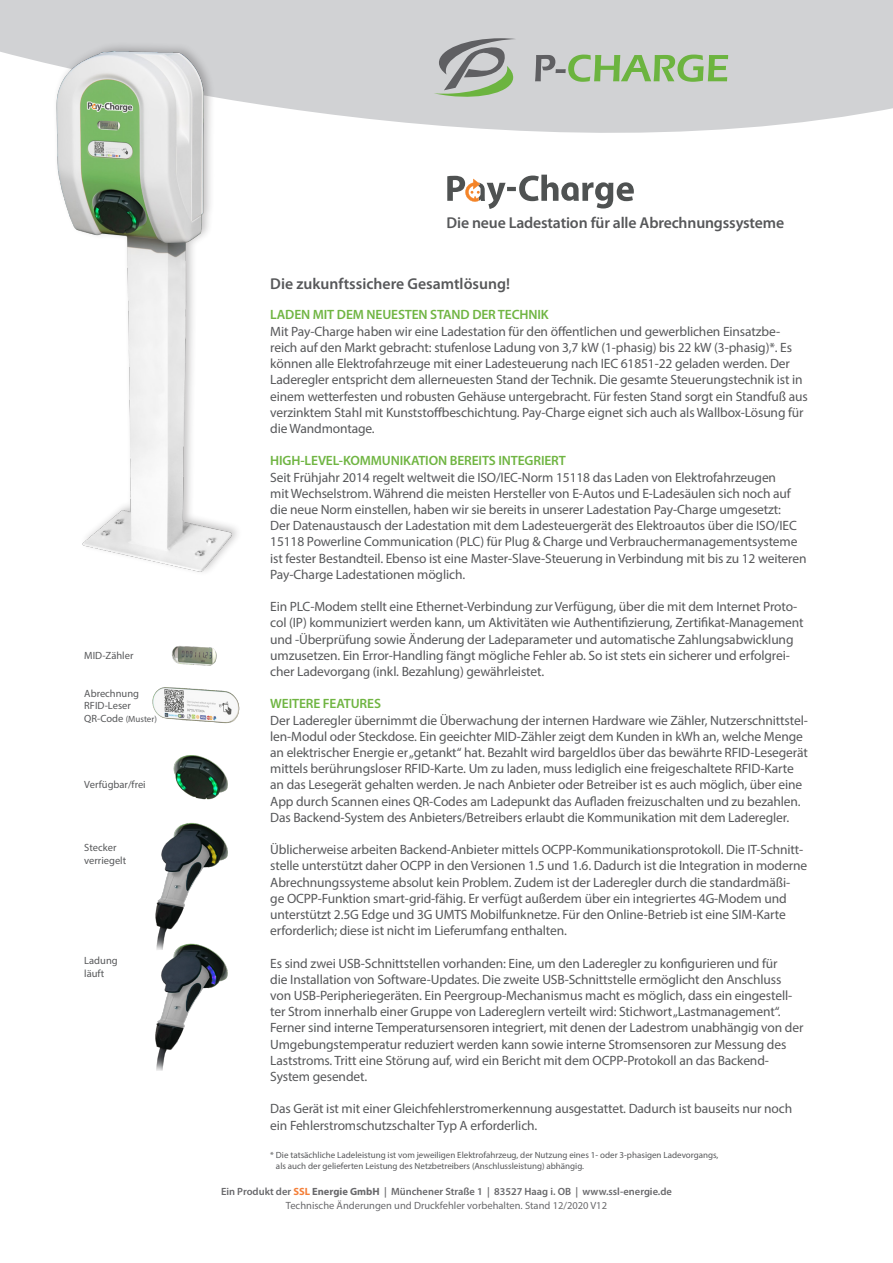
<style>
.page{position:relative;width:893px;height:1263px;background:#fff}
.page>*{position:absolute;margin:0;border:0;box-sizing:border-box;transform-origin:0 0}
.t1{font:600 15.75px "Myriad Pro";letter-spacing:-.01em;color:#57585a}
.t2{font:13.5px/16.2px "Myriad Pro";letter-spacing:-.01em;color:#57585a}
.t3{font:600 13.5px "Myriad Pro";letter-spacing:-.01em;color:#70b543}
.t4{font:600 10.5px/13.5px "Myriad Pro";color:#69696c;text-align:center}
.t5{font:10.5px "Myriad Pro";color:#57585a}
.t6{font:9px "Myriad Pro";color:#57585a}
.s1{font-size:10.5px}
.s2{font-weight:700;color:#f47f39}
.s3{font-weight:700}
.s4{font-weight:400}
</style>
<div class="page">
<svg style="left:0;top:0;width:893px;height:175px;fill:#d1d2d4"></svg>
<svg style="left:535px;top:55px;width:193px;height:27px;background:#a4c096"></svg>
<svg style="left:434px;top:38px;width:82px;height:59px;background:#a8b0a6"></svg>
<img style="left:0;top:10px;width:252px;height:562px">
<img style="left:155px;top:755px;width:73px;height:316px">
<svg style="left:447px;top:175px;width:187px;height:34px"></svg>
<img style="left:152px;top:687px;width:88px;height:37px">
<img style="left:172px;top:646px;width:45px;height:20px">
<p class="t5" style="left:84px;top:649px;width:51px">MID-Zähler</p>
<p class="t5" style="left:84px;top:687px;width:56px">Abrechnung</p>
<p class="t5" style="left:84px;top:699px;width:48px">RFID-Leser</p>
<p class="t6" style="left:84px;top:713px;width:74px"><span class="s1">QR-Code</span> (Muster)</p>
<p class="t5" style="left:84px;top:778px;width:63px">Verfügbar/frei</p>
<p class="t5" style="left:84px;top:841px;width:34px">Stecker</p>
<p class="t5" style="left:84px;top:854px;width:43px">verriegelt</p>
<p class="t5" style="left:84px;top:954px;width:35px">Ladung</p>
<p class="t5" style="left:84px;top:967px;width:21px">läuft</p>
<p class="t1" style="left:446px;top:212px;width:339px">Die neue Ladestation für alle Abrechnungssysteme</p>
<p class="t1" style="left:270px;top:274px;width:241px">Die zukunftssichere Gesamtlösung!</p>
<p class="t3" style="left:270px;top:306px;width:280px">LADEN MIT DEM NEUESTEN STAND DER TECHNIK</p>
<p class="t2" style="left:270px;top:323px;width:539px">Mit Pay-Charge haben wir eine Ladestation für den öffentlichen und gewerblichen Einsatzbe&shy;reich auf den Markt gebracht: stufenlose Ladung von 3,7 kW (1-phasig) bis 22 kW (3-phasig)*. Es können alle Elektrofahrzeuge mit einer Ladesteuerung nach IEC 61851-22 geladen werden. Der Laderegler entspricht dem allerneuesten Stand der Technik. Die gesamte Steuerungstechnik ist in einem wetterfesten und robusten Gehäuse untergebracht. Für festen Stand sorgt ein Standfuß aus verzinktem Stahl mit Kunststoffbeschichtung. Pay-Charge eignet sich auch als Wallbox-Lösung für die Wandmontage.</p>
<p class="t3" style="left:270px;top:452px;width:297px">HIGH-LEVEL-KOMMUNIKATION BEREITS INTEGRIERT</p>
<p class="t2" style="left:270px;top:469px;width:538px">Seit Frühjahr 2014 regelt weltweit die ISO/IEC-Norm 15118 das Laden von Elektrofahrzeugen<br>mit Wechselstrom. Während die meisten Hersteller von E-Autos und E-Ladesäulen sich noch auf die neue Norm einstellen, haben wir sie bereits in unserer Ladestation Pay-Charge umgesetzt:<br>Der Datenaustausch der Ladestation mit dem Ladesteuergerät des Elektroautos über die ISO/IEC 15118 Powerline Communication (PLC) für Plug &amp; Charge und Verbrauchermanagementsysteme ist fester Bestandteil. Ebenso ist eine Master-Slave-Steuerung in Verbindung mit bis zu 12 weiteren Pay-Charge Ladestationen möglich.</p>
<p class="t2" style="left:270px;top:598px;width:535px">Ein PLC-Modem stellt eine Ethernet-Verbindung zur Verfügung, über die mit dem Internet Proto&shy;col (IP) kommuniziert werden kann, um Aktivitäten wie Authentifizierung, Zertifikat-Management und -Überprüfung sowie Änderung der Ladeparameter und automatische Zahlungsabwicklung umzusetzen. Ein Error-Handling fängt mögliche Fehler ab. So ist stets ein sicherer und erfolgrei&shy;cher Ladevorgang (inkl. Bezahlung) gewährleistet.</p>
<p class="t3" style="left:270px;top:695px;width:112px">WEITERE FEATURES</p>
<p class="t2" style="left:270px;top:712px;width:539px">Der Laderegler übernimmt die Überwachung der internen Hardware wie Zähler, Nutzerschnittstel&shy;len-Modul oder Steckdose. Ein geeichter MID-Zähler zeigt dem Kunden in kWh an, welche Menge an elektrischer Energie er „getankt“ hat. Bezahlt wird bargeldlos über das bewährte RFID-Lesegerät mittels berührungsloser RFID-Karte. Um zu laden, muss lediglich eine freigeschaltete RFID-Karte an das Lesegerät gehalten werden. Je nach Anbieter oder Betreiber ist es auch möglich, über eine App durch Scannen eines QR-Codes am Ladepunkt das Aufladen freizuschalten und zu bezahlen.<br>Das Backend-System des Anbieters/Betreibers erlaubt die Kommunikation mit dem Laderegler.</p>
<p class="t2" style="left:270px;top:841px;width:538px">Üblicherweise arbeiten Backend-Anbieter mittels OCPP-Kommunikationsprotokoll. Die IT-Schnitt&shy;stelle unterstützt daher OCPP in den Versionen 1.5 und 1.6. Dadurch ist die Integration in moderne Abrechnungssysteme absolut kein Problem. Zudem ist der Laderegler durch die standardmäßi&shy;ge OCPP-Funktion smart-grid-fähig. Er verfügt außerdem über ein integriertes 4G-Modem und unterstützt 2.5G Edge und 3G UMTS Mobilfunknetze. Für den Online-Betrieb ist eine SIM-Karte erforderlich; diese ist nicht im Lieferumfang enthalten.</p>
<p class="t2" style="left:270px;top:955px;width:535px">Es sind zwei USB-Schnittstellen vorhanden: Eine, um den Laderegler zu konfigurieren und für<br>die Installation von Software-Updates. Die zweite USB-Schnittstelle ermöglicht den Anschluss von USB-Peripheriegeräten. Ein Peergroup-Mechanismus macht es möglich, dass ein eingestell&shy;ter Strom innerhalb einer Gruppe von Ladereglern verteilt wird: Stichwort „Lastmanagement“.<br>Ferner sind interne Temperatursensoren integriert, mit denen der Ladestrom unabhängig von der Umgebungstemperatur reduziert werden kann sowie interne Stromsensoren zur Messung des Laststroms. Tritt eine Störung auf, wird ein Bericht mit dem OCPP-Protokoll an das Backend-System gesendet.</p>
<p class="t2" style="left:270px;top:1100px;width:523px">Das Gerät ist mit einer Gleichfehlerstromerkennung ausgestattet. Dadurch ist bauseits nur noch ein Fehlerstromschutzschalter Typ A erforderlich.</p>
<p class="t6" style="left:270px;top:1149px;width:450px">* Die tatsächliche Ladeleistung ist vom jeweiligen Elektrofahrzeug, der Nutzung eines 1- oder 3-phasigen Ladevorgangs,</p>
<p class="t6" style="left:276px;top:1160px;width:310px">als auch der gelieferten Leistung des Netzbetreibers (Anschlussleistung) abhängig.</p>
<p class="t4" style="left:221px;top:1185px;width:452px">Ein Produkt der <span class="s2">SSL</span> <span class="s3">Energie GmbH</span> | Münchener Straße 1 | 83527 Haag i. OB | www.ssl-energie.de<br><span class="s4">Technische Änderungen und Druckfehler vorbehalten. Stand 12/2020 V12</span></p>
</div>
